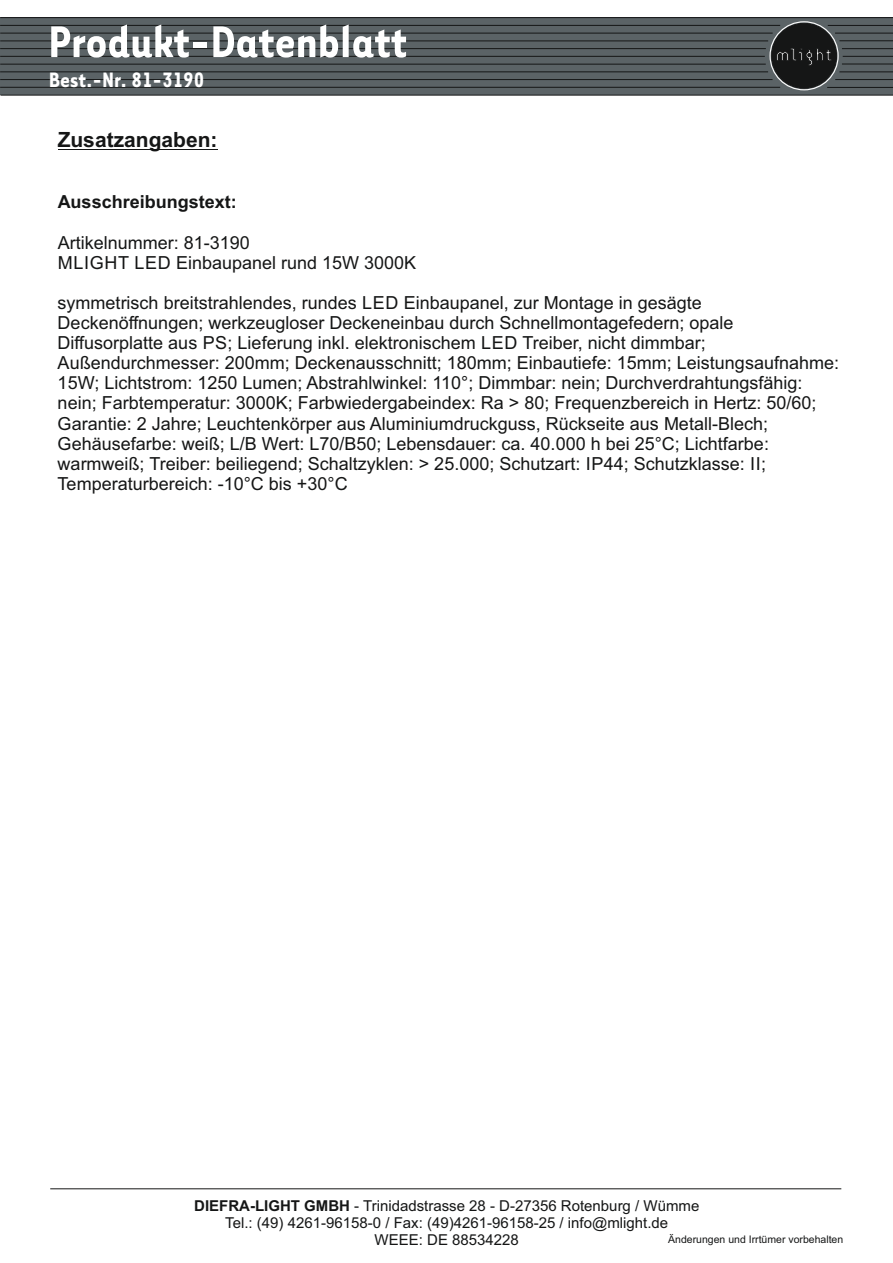
<style>
.page{position:relative;width:893px;height:1263px;background:#fff}
.page>*{position:absolute;margin:0;border:0;box-sizing:border-box;transform-origin:0 0}
.t1{font:700 51.15px "Tarzana Narrow";color:#fff}
.t2{font:700 24px "Tarzana Narrow";color:#fff}
.t3{font:700 21px "Arial";color:#151616}
.t4{font:18px/20.1px "Arial";color:#151616}
.t5{font:700 18px "Arial";color:#151616}
.t6{font:15px/16.8px "Arial";color:#151616;text-align:center}
.t7{font:10.5px "Arial";color:#151616}
.s1{font-weight:700}
</style>
<div class="page">
<hr style="left:50px;top:1188px;width:791px;height:1px;background:#151616">
<hr style="left:58px;top:149px;width:160px;height:1px;background:#151616">
<div style="left:0;top:17px;width:893px;height:78px;background:#5b6366"></div>
<svg style="left:0;top:95px;width:893px;height:1px"></svg>
<svg style="left:0;top:17px;width:893px;height:72px"></svg>
<div style="left:769px;top:21px;width:70px;height:69px;border:1px solid #fff;border-radius:50%"></div>
<h1 class="t1" style="left:48px;top:26px;width:360px">Produkt-Datenblatt</h1>
<h2 class="t2" style="left:49px;top:72px;width:157px">Best.-Nr. 81-3190</h2>
<p class="t3" style="left:58px;top:132px;width:161px">Zusatzangaben:</p>
<p class="t5" style="left:58px;top:195px;width:181px">Ausschreibungstext:</p>
<p class="t4" style="left:58px;top:234px;width:360px">Artikelnummer: 81-3190<br>MLIGHT LED Einbaupanel rund 15W 3000K</p>
<p class="t4" style="left:58px;top:294px;width:783px">symmetrisch breitstrahlendes, rundes LED Einbaupanel, zur Montage in gesägte Deckenöffnungen; werkzeugloser Deckeneinbau durch Schnellmontagefedern; opale Diffusorplatte aus PS; Lieferung inkl. elektronischem LED Treiber, nicht dimmbar; Außendurchmesser: 200mm; Deckenausschnitt; 180mm; Einbautiefe: 15mm; Leistungsaufnahme:<br>15W; Lichtstrom: 1250 Lumen; Abstrahlwinkel: 110°; Dimmbar: nein; Durchverdrahtungsfähig: nein; Farbtemperatur: 3000K; Farbwiedergabeindex: Ra &gt; 80; Frequenzbereich in Hertz: 50/60; Garantie: 2 Jahre; Leuchtenkörper aus Aluminiumdruckguss, Rückseite aus Metall-Blech; Gehäusefarbe: weiß; L/B Wert: L70/B50; Lebensdauer: ca. 40.000 h bei 25°C; Lichtfarbe: warmweiß; Treiber: beiliegend; Schaltzyklen: &gt; 25.000; Schutzart: IP44; Schutzklasse: II; Temperaturbereich: -10°C bis +30°C</p>
<p class="t6" style="left:194px;top:1199px;width:507px"><span class="s1">DIEFRA-LIGHT GMBH</span> - Trinidadstrasse 28 - D-27356 Rotenburg / Wümme<br>Tel.: (49) 4261-96158-0 / Fax: (49)4261-96158-25 / info@mlight.de<br>WEEE: DE 88534228</p>
<p class="t7" style="left:668px;top:1235px;width:177px">Änderungen und Irrtümer vorbehalten</p>
</div>
